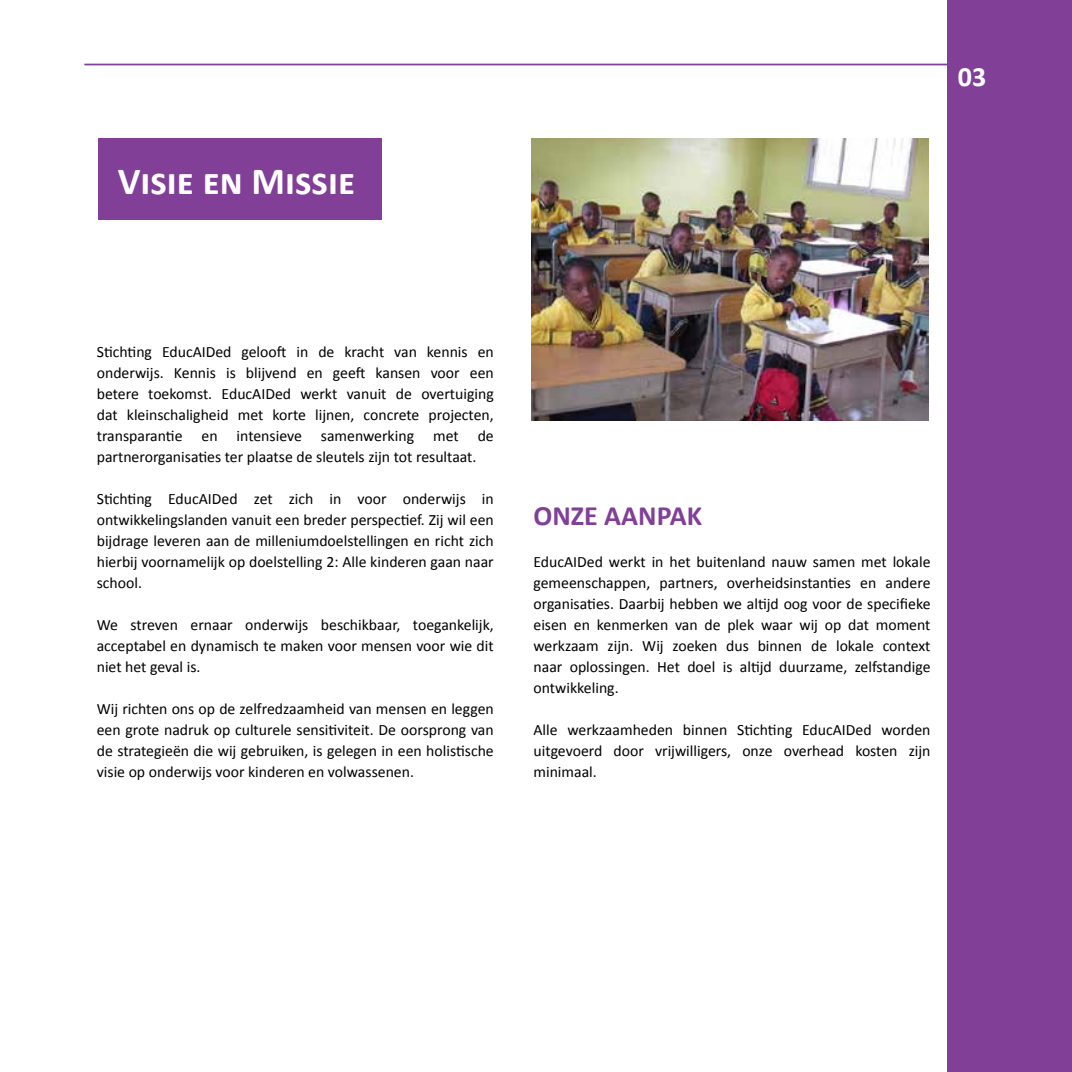
<style>
.page{position:relative;width:1072px;height:1072px;background:#fff}
.page>*{position:absolute;margin:0;border:0;box-sizing:border-box;transform-origin:0 0}
.t1{font:700 38.5px "Calibri";color:#fff}
.t2{font:700 28px "Calibri";color:#813f98}
.t3{font:700 28px "Calibri";color:#fff}
.t4{font:15.75px/21px "Calibri";color:#000;text-align:justify}
</style>
<div class="page">
<img style="left:531px;top:138px;width:397px;height:282px">
<div style="left:947px;top:0;width:124px;height:1071px;background:#813f98"></div>
<div style="left:98px;top:138px;width:283px;height:82px;background:#813f98"></div>
<hr style="left:84px;top:64px;width:920px;height:1px;background:#813f98">
<h1 class="t1" style="left:118px;top:156px;width:239px">Visie en Missie</h1>
<h2 class="t3" style="left:958px;top:59px;width:30px">03</h2>
<p class="t4" style="left:97px;top:341px;width:398px">Stichting EducAIDed gelooft in de kracht van kennis en onderwijs. Kennis is blijvend en geeft kansen voor een betere toekomst. EducAIDed werkt vanuit de overtuiging dat kleinschaligheid met korte lijnen, concrete projecten, transparantie en intensieve samenwerking met de partnerorganisaties ter plaatse de sleutels zijn tot resultaat.</p>
<p class="t4" style="left:97px;top:488px;width:398px">Stichting EducAIDed zet zich in voor onderwijs in ontwikkelingslanden vanuit een breder perspectief. Zij wil een bijdrage leveren aan de milleniumdoelstellingen en richt zich hierbij voornamelijk op doelstelling 2: Alle kinderen gaan naar school.</p>
<p class="t4" style="left:97px;top:614px;width:398px">We streven ernaar onderwijs beschikbaar, toegankelijk, acceptabel en dynamisch te maken voor mensen voor wie dit niet het geval is.</p>
<p class="t4" style="left:97px;top:698px;width:398px">Wij richten ons op de zelfredzaamheid van mensen en leggen een grote nadruk op culturele sensitiviteit. De oorsprong van de strategieën die wij gebruiken, is gelegen in een holistische visie op onderwijs voor kinderen en volwassenen.</p>
<h2 class="t2" style="left:533px;top:498px;width:170px">ONZE AANPAK</h2>
<p class="t4" style="left:533px;top:551px;width:398px">EducAIDed werkt in het buitenland nauw samen met lokale gemeenschappen, partners, overheidsinstanties en andere organisaties. Daarbij hebben we altijd oog voor de specifieke eisen en kenmerken van de plek waar wij op dat moment werkzaam zijn. Wij zoeken dus binnen de lokale context naar oplossingen. Het doel is altijd duurzame, zelfstandige ontwikkeling.</p>
<p class="t4" style="left:533px;top:719px;width:398px">Alle werkzaamheden binnen Stichting EducAIDed worden uitgevoerd door vrijwilligers, onze overhead kosten zijn minimaal.</p>
</div>
